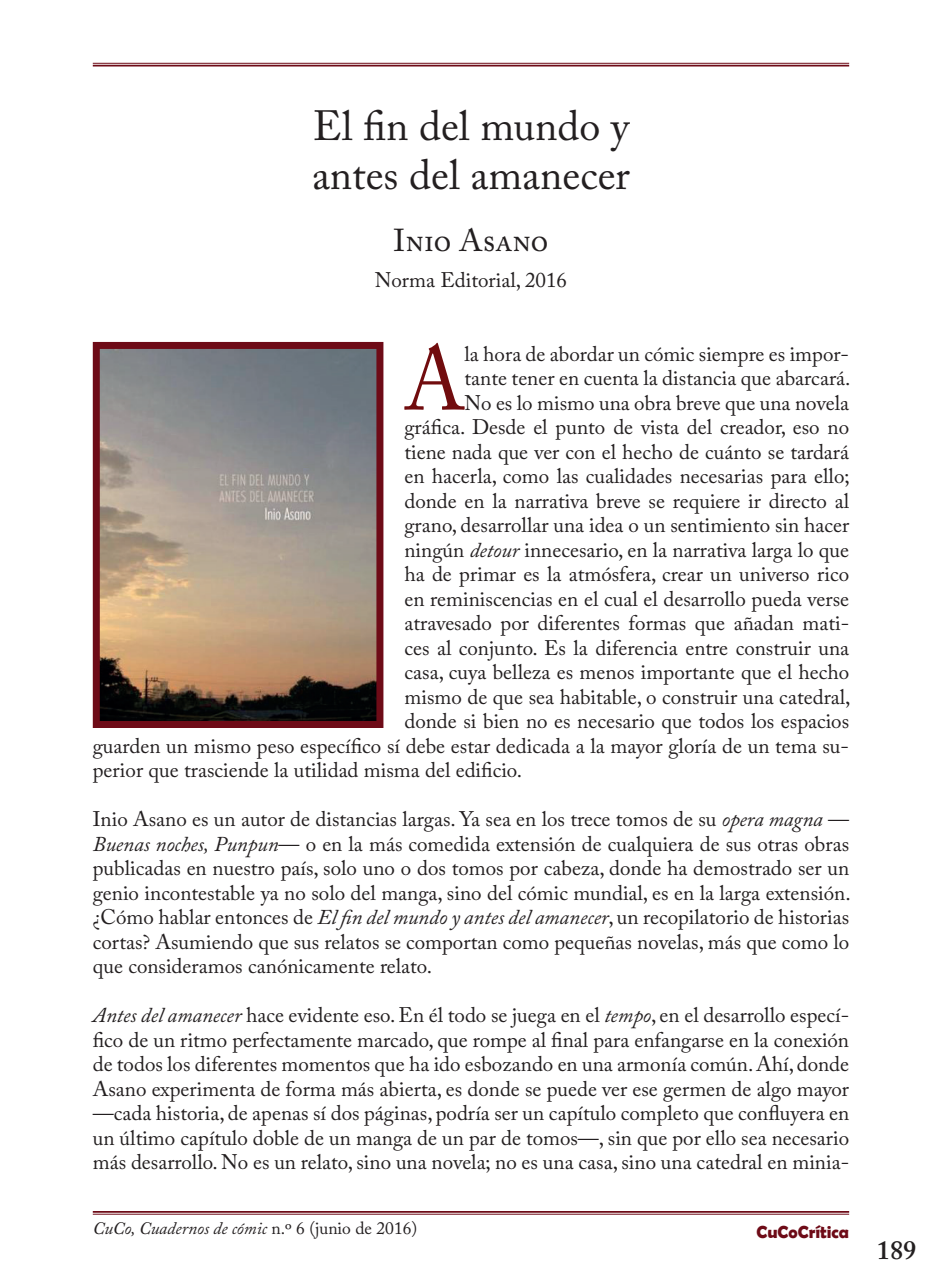
<style>
.page{position:relative;width:943px;height:1288px;background:#fff}
.page>*{position:absolute;margin:0;border:0;box-sizing:border-box;transform-origin:0 0}
.t1{font:89.95px "Adobe Caslon Pro";color:#710c0e;scale:.9 1}
.t2{font:42px/49px "Adobe Caslon Pro";color:#231f20}
.t3{font:31.5px "Adobe Caslon Pro";color:#231f20}
.t4{font:600 26.25px "Adobe Caslon Pro";color:#231f20}
.t5{font:21px/24.5px "Adobe Caslon Pro";color:#231f20;text-align:justify}
.t6{font:italic 17.5px "Adobe Caslon Pro";color:#231f20}
.t7{font:700 17.5px "Berlin Sans FB Demi";color:#6e0b17}
.s1{font-style:italic}
.s2{font-style:normal}
</style>
<div class="page">
<hr style="left:93px;top:1211px;width:756px;height:2px;background:#6e0b17">
<hr style="left:93px;top:1214px;width:756px;height:1px;background:#6e0b17">
<hr style="left:93px;top:63px;width:756px;height:1px;background:#6e0b17">
<hr style="left:93px;top:65px;width:756px;height:1px;background:#6e0b17">
<img style="left:101px;top:350px;width:274px;height:370px">
<div style="left:93px;top:342px;width:290px;height:386px;border:7px solid #6e0b17"></div>
<h2 class="t2" style="left:312px;top:101px;width:319px">El fin del mundo y antes del amanecer</h2>
<h3 class="t3" style="left:393px;top:222px;width:156px">Inio Asano</h3>
<p class="t5" style="left:375px;top:268px;width:194px">Norma Editorial, 2016</p>
<h1 class="t1" style="left:404px;top:326px;width:68px">A</h1>
<p class="t5" style="left:464px;top:341px;width:386px">la hora de abordar un cómic siempre es impor-</p>
<p class="t5" style="left:464px;top:366px;width:387px">tante tener en cuenta la distancia que abarcará.</p>
<p class="t5" style="left:464px;top:390px;width:386px">No es lo mismo una obra breve que una novela</p>
<p class="t5" style="left:404px;top:415px;width:446px">gráfica. Desde el punto de vista del creador, eso no</p>
<p class="t5" style="left:404px;top:439px;width:446px">tiene nada que ver con el hecho de cuánto se tardará</p>
<p class="t5" style="left:404px;top:464px;width:447px">en hacerla, como las cualidades necesarias para ello;</p>
<p class="t5" style="left:404px;top:488px;width:446px">donde en la narrativa breve se requiere ir directo al</p>
<p class="t5" style="left:404px;top:513px;width:446px">grano, desarrollar una idea o un sentimiento sin hacer</p>
<p class="t5" style="left:404px;top:537px;width:446px">ningún <span class="s1">detour</span> innecesario, en la narrativa larga lo que</p>
<p class="t5" style="left:404px;top:562px;width:446px">ha de primar es la atmósfera, crear un universo rico</p>
<p class="t5" style="left:404px;top:586px;width:446px">en reminiscencias en el cual el desarrollo pueda verse</p>
<p class="t5" style="left:404px;top:611px;width:446px">atravesado por diferentes formas que añadan mati-</p>
<p class="t5" style="left:404px;top:635px;width:446px">ces al conjunto. Es la diferencia entre construir una</p>
<p class="t5" style="left:404px;top:660px;width:446px">casa, cuya belleza es menos importante que el hecho</p>
<p class="t5" style="left:404px;top:684px;width:447px">mismo de que sea habitable, o construir una catedral,</p>
<p class="t5" style="left:404px;top:709px;width:446px">donde si bien no es necesario que todos los espacios</p>
<p class="t5" style="left:93px;top:733px;width:757px">guarden un mismo peso específico sí debe estar dedicada a la mayor gloría de un tema su-</p>
<p class="t5" style="left:93px;top:758px;width:431px">perior que trasciende la utilidad misma del edificio.</p>
<p class="t5" style="left:93px;top:807px;width:759px">Inio Asano es un autor de distancias largas. Ya sea en los trece tomos de su <span class="s1">opera magna</span> — <span class="s1">Buenas noches, Punpun</span>— o en la más comedida extensión de cualquiera de sus otras obras publicadas en nuestro país, solo uno o dos tomos por cabeza, donde ha demostrado ser un genio incontestable ya no solo del manga, sino del cómic mundial, es en la larga extensión. ¿Cómo hablar entonces de <span class="s1">El fin del mundo y antes del amanecer</span>, un recopilatorio de historias cortas? Asumiendo que sus relatos se comportan como pequeñas novelas, más que como lo que consideramos canónicamente relato.</p>
<p class="t5" style="left:93px;top:1003px;width:758px"><span class="s1">Antes del amanecer</span> hace evidente eso. En él todo se juega en el <span class="s1">tempo</span>, en el desarrollo especí&shy;fico de un ritmo perfectamente marcado, que rompe al final para enfangarse en la conexión de todos los diferentes momentos que ha ido esbozando en una armonía común. Ahí, donde Asano experimenta de forma más abierta, es donde se puede ver ese germen de algo mayor —cada historia, de apenas sí dos páginas, podría ser un capítulo completo que confluyera en un último capítulo doble de un manga de un par de tomos—, sin que por ello sea necesario más desarrollo. No es un relato, sino una novela; no es una casa, sino una catedral en minia-</p>
<p class="t6" style="left:93px;top:1218px;width:326px">CuCo, Cuadernos de cómic <span class="s2">n.º 6 (junio de 2016)</span></p>
<p class="t7" style="left:756px;top:1221px;width:94px">CuCoCrítica</p>
<p class="t4" style="left:876px;top:1235px;width:41px">189</p>
</div>
